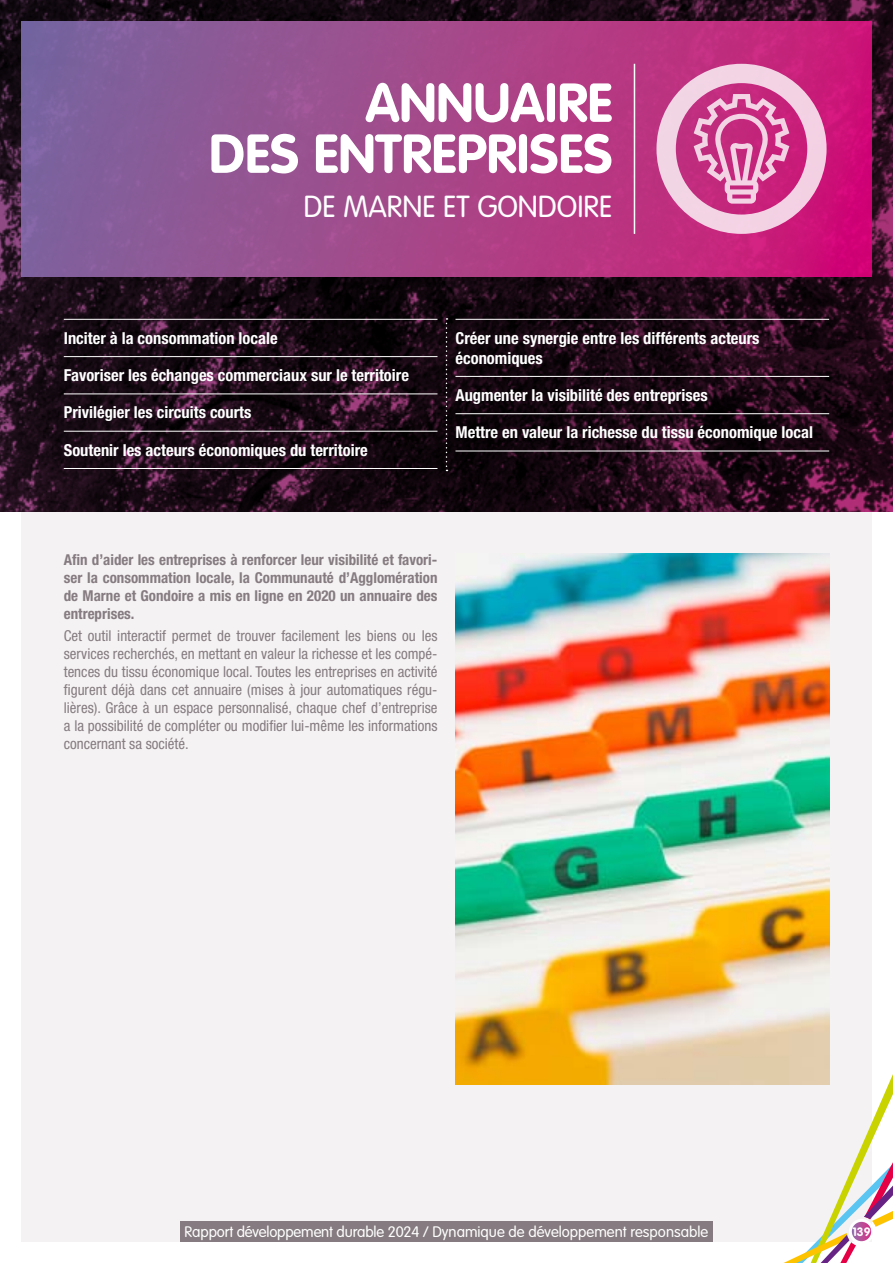
<style>
.page{position:relative;width:893px;height:1263px;background:#fff}
.page>*{position:absolute;margin:0;border:0;box-sizing:border-box;transform-origin:0 0}
.t1{font:700 54px/51px "VAG Rounded Std";color:#fff;text-align:right}
.t2{font:300 30px "VAG Rounded Std";color:#fff}
.t3{font:700 condensed 16.5px/19.8px "Helvetica Neue LT Std";color:#fff}
.t4{font:condensed 15px/18px "Helvetica Neue LT Std";color:#857b80;text-align:justify}
.t5{font:700 condensed 15px/18px "Helvetica Neue LT Std";color:#857b80;text-align:justify}
.t6{font:300 15px "VAG Rounded Std";color:#fff}
.t7{font:700 12px "VAG Rounded Std";color:#fff}
</style>
<div class="page">
<div style="left:21px;top:21px;width:851px;height:1221px;background:#f4f2f3"></div>
<img style="left:0;top:0;width:893px;height:511px">
<svg style="left:21px;top:21px;width:851px;height:255px;background:#a1478c"></svg>
<hr style="left:634px;top:64px;width:1px;height:170px;background:#fff">
<svg style="left:656px;top:64px;width:171px;height:170px;background:#d870a9"></svg>
<svg style="left:739px;top:1024px;width:154px;height:239px"></svg>
<svg style="left:850px;top:1220px;width:23px;height:23px"></svg>
<div style="left:849px;top:1219px;width:25px;height:25px;border:3px solid #fff;border-radius:50%"></div>
<hr style="left:64px;top:319px;width:373px;height:1px;background:#fff">
<hr style="left:64px;top:356px;width:373px;height:1px;background:#fff">
<hr style="left:64px;top:393px;width:373px;height:1px;background:#fff">
<hr style="left:64px;top:431px;width:373px;height:1px;background:#fff">
<hr style="left:64px;top:468px;width:373px;height:1px;background:#fff">
<hr style="left:455px;top:319px;width:374px;height:1px;background:#fff">
<hr style="left:455px;top:376px;width:374px;height:1px;background:#fff">
<hr style="left:455px;top:413px;width:374px;height:1px;background:#fff">
<hr style="left:455px;top:451px;width:374px;height:1px;background:#fff">
<svg style="left:446px;top:318px;width:1px;height:153px"></svg>
<div style="left:180px;top:1222px;width:533px;height:20px;background:#857b80"></div>
<img style="left:455px;top:554px;width:374px;height:530px">
<h1 class="t1" style="left:209px;top:79px;width:405px">ANNUAIRE<br>DES ENTREPRISES</h1>
<h2 class="t2" style="left:304px;top:190px;width:310px">DE MARNE ET GONDOIRE</h2>
<p class="t3" style="left:64px;top:328px;width:215px">Inciter à la consommation locale</p>
<p class="t3" style="left:64px;top:365px;width:347px">Favoriser les échanges commerciaux sur le territoire</p>
<p class="t3" style="left:64px;top:402px;width:189px">Privilégier les circuits courts</p>
<p class="t3" style="left:64px;top:440px;width:306px">Soutenir les acteurs économiques du territoire</p>
<p class="t3" style="left:455px;top:328px;width:306px">Créer une synergie entre les différents acteurs économiques</p>
<p class="t3" style="left:455px;top:385px;width:254px">Augmenter la visibilité des entreprises</p>
<p class="t3" style="left:455px;top:422px;width:359px">Mettre en valeur la richesse du tissu économique local</p>
<p class="t5" style="left:64px;top:550px;width:375px">Afin d’aider les entreprises à renforcer leur visibilité et favori&shy;ser la consommation locale, la Communauté d’Agglomération de Marne et Gondoire a mis en ligne en 2020 un annuaire des entreprises.</p>
<p class="t4" style="left:64px;top:626px;width:375px">Cet outil interactif permet de trouver facilement les biens ou les services recherchés, en mettant en valeur la richesse et les compé&shy;tences du tissu économique local. Toutes les entreprises en activité figurent déjà dans cet annuaire (mises à jour automatiques régu&shy;lières). Grâce à un espace personnalisé, chaque chef d’entreprise a la possibilité de compléter ou modifier lui-même les informations concernant sa société.</p>
<p class="t6" style="left:185px;top:1223px;width:525px">Rapport développement durable 2024 / Dynamique de développement responsable</p>
<p class="t7" style="left:852px;top:1224px;width:20px">139</p>
</div>
